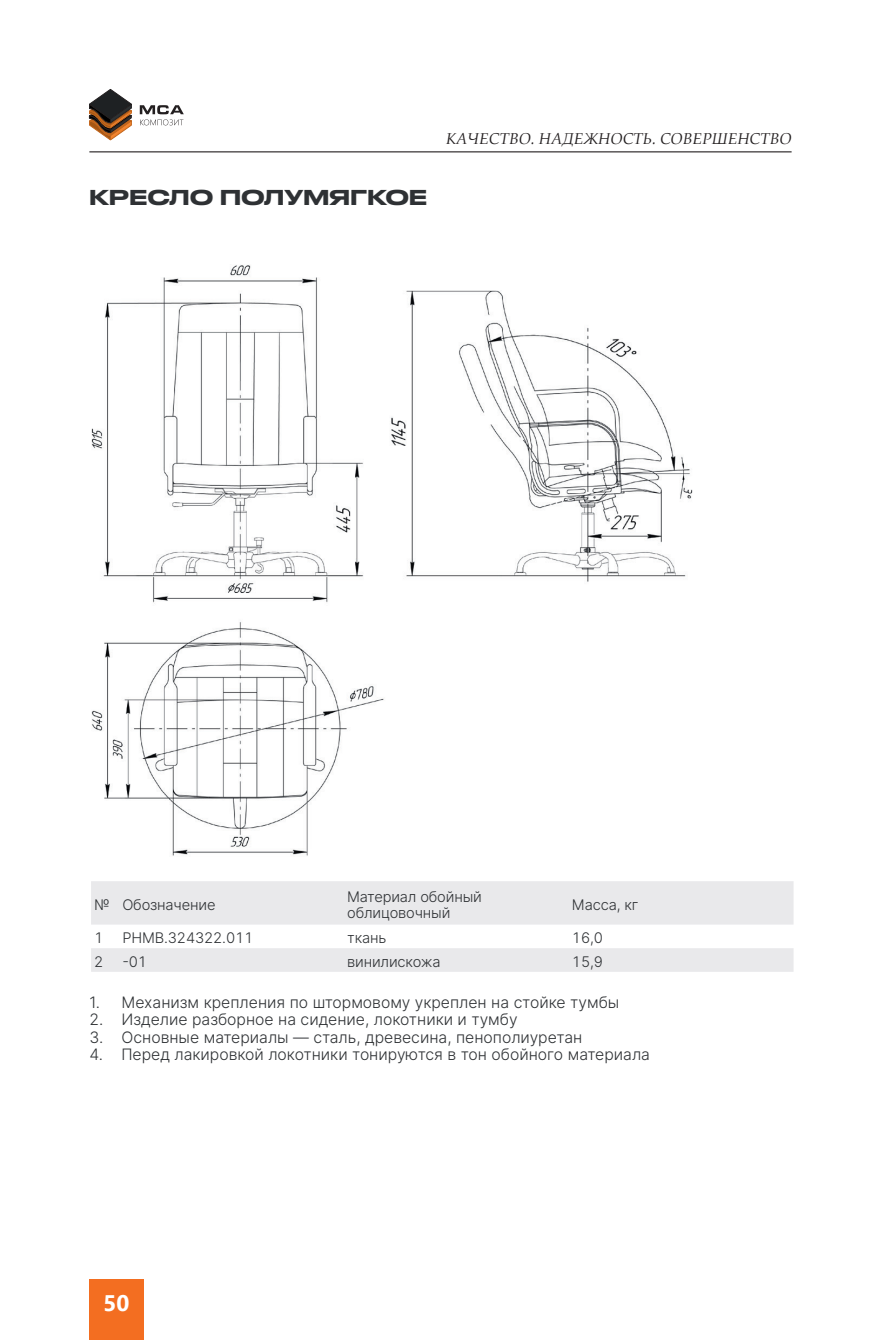
<style>
.page{position:relative;width:881px;height:1340px;background:#fff}
.page>*{position:absolute;margin:0;border:0;box-sizing:border-box;transform-origin:0 0}
.t1{font:700 22.5px "Segoe UI";color:#fff}
.Заголовок_основного{font:500 20.25px "Druk Wide Cy";letter-spacing:.02em;color:#2e3134}
.t2{font:300 15.75px "Inter";color:#2e3134}
.t3{font:italic 15.75px "Book Antiqua";color:#231f20}
.Таблица_по_левому_краю{font:300 14.62px/16px "Inter";letter-spacing:-.01em;color:#2e3134}
</style>
<div class="page">
<div style="left:90px;top:1278px;width:54px;height:61px;background:#f36e21"></div>
<hr style="left:89px;top:151px;width:702px;height:1px;background:#231f20">
<svg style="left:140px;top:105px;width:44px;height:20px"></svg>
<svg style="left:89px;top:89px;width:43px;height:51px"></svg>
<img style="left:91px;top:265px;width:602px;height:591px">
<svg style="left:91px;top:881px;width:702px;height:90px;fill:#e9e9eb"></svg>
<p class="Заголовок_основного" style="left:89px;top:180px;width:339px">КРЕСЛО ПОЛУМЯГКОЕ</p>
<p class="t3" style="left:445px;top:127px;width:347px">КАЧЕСТВО. НАДЕЖНОСТЬ. СОВЕРШЕНСТВО</p>
<p class="Таблица_по_левому_краю" style="left:94px;top:896px;width:17px">№</p>
<p class="Таблица_по_левому_краю" style="left:122px;top:896px;width:95px">Обозначение</p>
<p class="Таблица_по_левому_краю" style="left:347px;top:888px;width:136px">Материал обойный облицовочный</p>
<p class="Таблица_по_левому_краю" style="left:571px;top:896px;width:68px">Масса, кг</p>
<p class="Таблица_по_левому_краю" style="left:94px;top:930px;width:11px">1</p>
<p class="Таблица_по_левому_краю" style="left:122px;top:930px;width:132px">РНМВ.324322.011</p>
<p class="Таблица_по_левому_краю" style="left:347px;top:930px;width:41px">ткань</p>
<p class="Таблица_по_левому_краю" style="left:571px;top:930px;width:33px">16,0</p>
<p class="Таблица_по_левому_краю" style="left:94px;top:953px;width:11px">2</p>
<p class="Таблица_по_левому_краю" style="left:122px;top:953px;width:26px">-01</p>
<p class="Таблица_по_левому_краю" style="left:347px;top:953px;width:95px">винилискожа</p>
<p class="Таблица_по_левому_краю" style="left:571px;top:953px;width:33px">15,9</p>
<p class="t2" style="left:89px;top:991px;width:531px">1. Механизм крепления по штормовому укреплен на стойке тумбы</p>
<p class="t2" style="left:89px;top:1008px;width:429px">2. Изделие разборное на сидение, локотники и тумбу</p>
<p class="t2" style="left:89px;top:1025px;width:494px">3. Основные материалы — сталь, древесина, пенополиуретан</p>
<p class="t2" style="left:89px;top:1043px;width:561px">4. Перед лакировкой локотники тонируются в тон обойного материала</p>
<h1 class="t1" style="left:104px;top:1281px;width:27px">50</h1>
</div>
